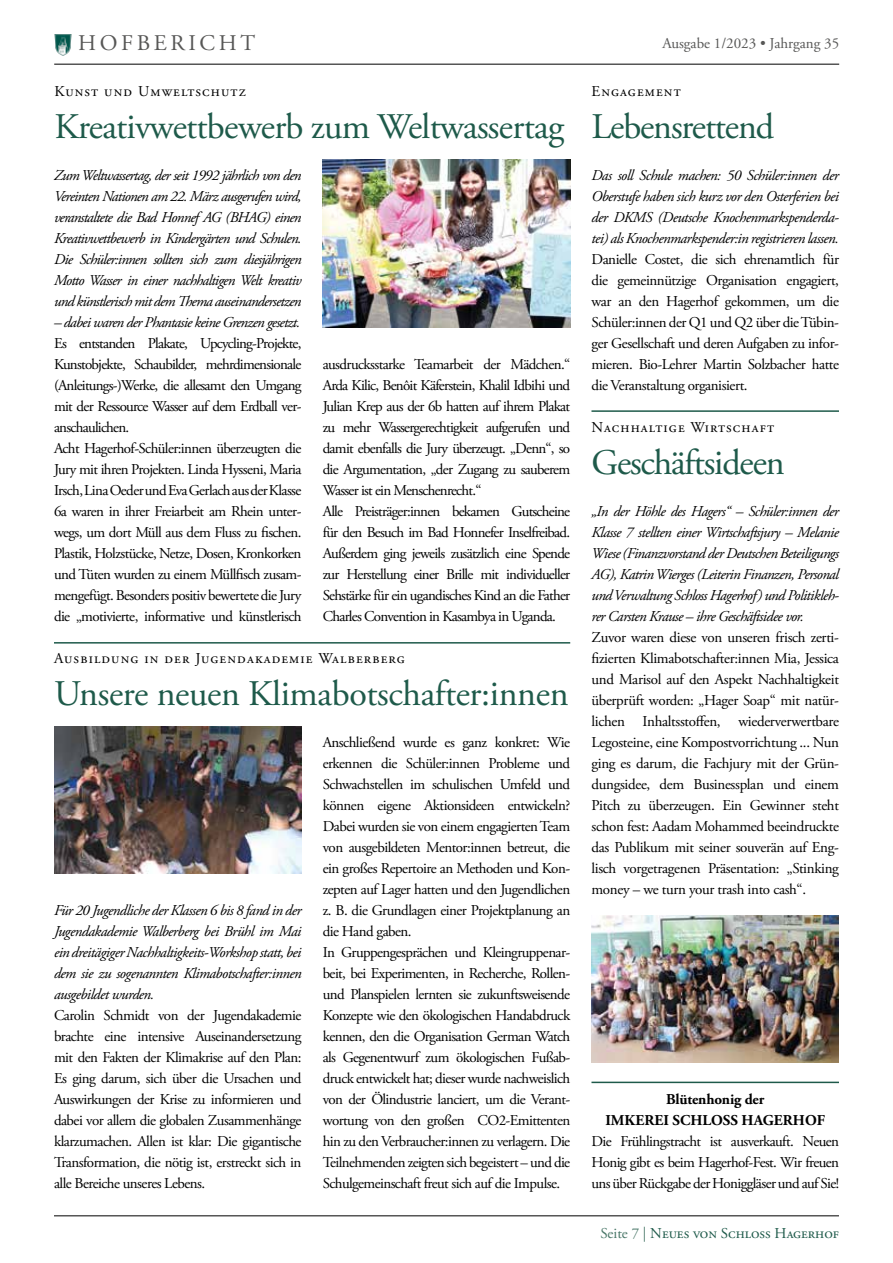
<style>
.page{position:relative;width:893px;height:1263px;background:#fff}
.page>*{position:absolute;margin:0;border:0;box-sizing:border-box;transform-origin:0 0}
.t1{font:36px "Adobe Garamond Pro";letter-spacing:-.04em;color:#1e5a4a}
.t2{font:22.35px "Adobe Garamond Pro";letter-spacing:.16em;color:#575756}
.t3{font:15px/21px "Adobe Garamond Pro";letter-spacing:-.05em;color:#000;text-align:justify}
.t4{font:italic 15px/21px "Adobe Garamond Pro";letter-spacing:-.04em;color:#000;text-align:justify}
.t5{font:15px "Adobe Garamond Pro";letter-spacing:.075em;color:#000}
.t6{font:700 15px/21px "Adobe Garamond Pro";letter-spacing:.005em;color:#000;text-align:center}
.t7{font:15px "Adobe Garamond Pro";color:#1e5a4a}
.t8{font:15px "Adobe Garamond Pro";color:#575756}
.s1{color:#497768}
</style>
<div class="page">
<hr style="left:54px;top:642px;width:516px;height:2px;background:#1e5a4a">
<img style="left:323px;top:159px;width:247px;height:168px">
<hr style="left:54px;top:1215px;width:785px;height:1px;background:#000">
<hr style="left:54px;top:64px;width:785px;height:1px;background:#000">
<img style="left:54px;top:35px;width:18px;height:20px">
<img style="left:54px;top:727px;width:247px;height:146px">
<img style="left:591px;top:915px;width:248px;height:147px">
<hr style="left:591px;top:410px;width:248px;height:2px;background:#1e5a4a">
<hr style="left:591px;top:1082px;width:248px;height:1px;background:#1e5a4a">
<h2 class="t2" style="left:78px;top:30px;width:178px">HOFBERICHT</h2>
<p class="t8" style="left:662px;top:35px;width:178px">Ausgabe 1/2023 • Jahrgang 35</p>
<p class="t5" style="left:54px;top:82px;width:193px">Kunst und Umweltschutz</p>
<h1 class="t1" style="left:54px;top:105px;width:512px">Kreativwettbewerb zum Weltwassertag</h1>
<p class="t4" style="left:54px;top:165px;width:249px">Zum Weltwassertag, der seit 1992 jährlich von den Vereinten Nationen am 22. März ausgerufen wird, veranstaltete die Bad Honnef AG (BHAG) einen Kreativwettbewerb in Kindergärten und Schulen.<br>Die Schüler:innen sollten sich zum diesjährigen Motto Wasser in einer nachhaltigen Welt kreativ und künstlerisch mit dem Thema auseinandersetzen</p>
<p class="t4" style="left:54px;top:312px;width:248px">– dabei waren der Phantasie keine Grenzen gesetzt.</p>
<p class="t3" style="left:54px;top:333px;width:249px;text-align:left">Es entstanden Plakate, Upcycling-Projekte, Kunstobjekte, Schaubilder, mehrdimensionale (Anleitungs-)Werke, die allesamt den Umgang mit der Ressource Wasser auf dem Erdball ver&shy;anschaulichen.<br>Acht Hagerhof-Schüler:innen überzeugten die Jury mit ihren Projekten. Linda Hysseni, Maria Irsch, Lina Oeder und Eva Gerlach aus der Klasse 6a waren in ihrer Freiarbeit am Rhein unter&shy;wegs, um dort Müll aus dem Fluss zu fischen.<br>Plastik, Holzstücke, Netze, Dosen, Kronkorken und Tüten wurden zu einem Müllfisch zusam&shy;mengefügt. Besonders positiv bewertete die Jury die „motivierte, informative und künstlerisch</p>
<p class="t3" style="left:323px;top:354px;width:249px;text-align:left">ausdrucksstarke Teamarbeit der Mädchen.“ Arda Kilic, Benôit Käferstein, Khalil Idbihi und Julian Krep aus der 6b hatten auf ihrem Plakat zu mehr Wassergerechtigkeit aufgerufen und damit ebenfalls die Jury überzeugt. „Denn“, so die Argumentation, „der Zugang zu sauberem Wasser ist ein Menschenrecht.“<br>Alle Preisträger:innen bekamen Gutscheine für den Besuch im Bad Honnefer Inselfreibad.<br>Außerdem ging jeweils zusätzlich eine Spende zur Herstellung einer Brille mit individueller Sehstärke für ein ugandisches Kind an die Father Charles Convention in Kasambya in Uganda.</p>
<p class="t5" style="left:54px;top:649px;width:352px">Ausbildung in der Jugendakademie Walberberg</p>
<h1 class="t1" style="left:54px;top:672px;width:516px">Unsere neuen Klimabotschafter:innen</h1>
<p class="t4" style="left:54px;top:900px;width:249px">Für 20 Jugendliche der Klassen 6 bis 8 fand in der Jugendakademie Walberberg bei Brühl im Mai ein dreitägiger Nachhaltigkeits-Workshop statt, bei dem sie zu sogenannten Klimabotschafter:innen ausgebildet wurden.</p>
<p class="t3" style="left:54px;top:1005px;width:249px">Carolin Schmidt von der Jugendakademie brachte eine intensive Auseinandersetzung mit den Fakten der Klimakrise auf den Plan:<br>Es ging darum, sich über die Ursachen und Auswirkungen der Krise zu informieren und dabei vor allem die globalen Zusammenhänge klarzumachen. Allen ist klar: Die gigantische Transformation, die nötig ist, erstreckt sich in alle Bereiche unseres Lebens.</p>
<p class="t3" style="left:323px;top:732px;width:249px;text-align:left">Anschließend wurde es ganz konkret: Wie erkennen die Schüler:innen Probleme und Schwachstellen im schulischen Umfeld und können eigene Aktionsideen entwickeln?<br>Dabei wurden sie von einem engagierten Team von ausgebildeten Mentor:innen betreut, die ein großes Repertoire an Methoden und Kon&shy;zepten auf Lager hatten und den Jugendlichen z. B. die Grundlagen einer Projektplanung an die Hand gaben.<br>In Gruppengesprächen und Kleingruppenar&shy;beit, bei Experimenten, in Recherche, Rollen&shy;und Planspielen lernten sie zukunftsweisende Konzepte wie den ökologischen Handabdruck kennen, den die Organisation German Watch als Gegenentwurf zum ökologischen Fußab&shy;druck entwickelt hat; dieser wurde nachweislich von der Ölindustrie lanciert, um die Verant&shy;wortung von den großen CO2-Emittenten hin zu den Verbraucher:innen zu verlagern. Die Teilnehmenden zeigten sich begeistert – und die Schulgemeinschaft freut sich auf die Impulse.</p>
<p class="t5" style="left:591px;top:82px;width:91px">Engagement</p>
<h1 class="t1" style="left:591px;top:105px;width:184px">Lebensrettend</h1>
<p class="t4" style="left:591px;top:165px;width:249px">Das soll Schule machen: 50 Schüler:innen der Oberstufe haben sich kurz vor den Osterferien bei der DKMS (Deutsche Knochenmarkspenderda&shy;tei) als Knochenmarkspender:in registrieren lassen.</p>
<p class="t3" style="left:591px;top:249px;width:249px">Danielle Costet, die sich ehrenamtlich für die gemeinnützige Organisation engagiert, war an den Hagerhof gekommen, um die Schüler:innen der Q1 und Q2 über die Tübin&shy;ger Gesellschaft und deren Aufgaben zu infor&shy;mieren. Bio-Lehrer Martin Solzbacher hatte die Veranstaltung organisiert.</p>
<p class="t5" style="left:591px;top:418px;width:184px">Nachhaltige Wirtschaft</p>
<h1 class="t1" style="left:591px;top:441px;width:195px">Geschäftsideen</h1>
<p class="t4" style="left:591px;top:501px;width:249px">„In der Höhle des Hagers“ – Schüler:innen der Klasse 7 stellten einer Wirtschaftsjury – Melanie Wiese (Finanzvorstand der Deutschen Beteiligungs AG), Katrin Wierges (Leiterin Finanzen, Personal und Verwaltung Schloss Hagerhof) und Politikleh&shy;rer Carsten Krause – ihre Geschäftsidee vor.</p>
<p class="t3" style="left:591px;top:627px;width:249px">Zuvor waren diese von unseren frisch zerti&shy;fizierten Klimabotschafter:innen Mia, Jessica und Marisol auf den Aspekt Nachhaltigkeit überprüft worden: „Hager Soap“ mit natür&shy;lichen Inhaltsstoffen, wiederverwertbare Legosteine, eine Kompostvorrichtung ... Nun ging es darum, die Fachjury mit der Grün&shy;dungsidee, dem Businessplan und einem Pitch zu überzeugen. Ein Gewinner steht schon fest: Aadam Mohammed beeindruckte das Publikum mit seiner souverän auf Eng&shy;lisch vorgetragenen Präsentation: „Stinking money – we turn your trash into cash“.</p>
<p class="t6" style="left:605px;top:1089px;width:221px">Blütenhonig der<br>IMKEREI SCHLOSS HAGERHOF</p>
<p class="t3" style="left:591px;top:1131px;width:249px">Die Frühlingstracht ist ausverkauft. Neuen Honig gibt es beim Hagerhof-Fest. Wir freuen uns über Rückgabe der Honiggläser und aufSie!</p>
<p class="t7" style="left:600px;top:1224px;width:240px"><span class="s1">Seite 7 |</span> Neues von Schloss Hagerhof</p>
</div>
